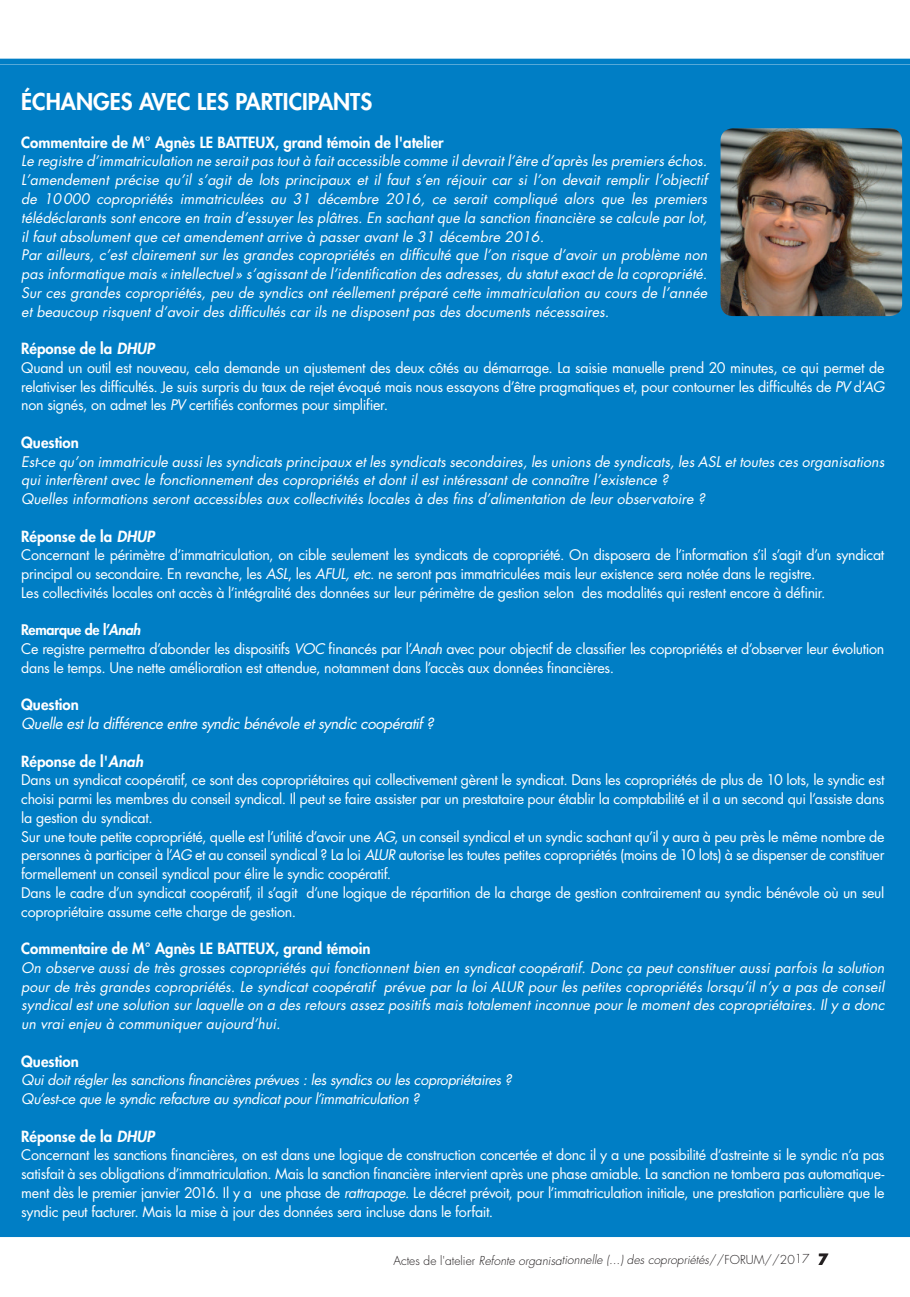
<style>
.page{position:relative;width:910px;height:1297px;background:#fff}
.page>*{position:absolute;margin:0;border:0;box-sizing:border-box;transform-origin:0 0}
.t1{font:800 22.5px "Futura Std";color:#fff}
.t2{font:800 15px "Futura Std";color:#fff}
.t3{font:italic 15px "Futura Std";letter-spacing:-.025em;color:#fff}
.t4{font:14.25px/18.8px "Futura Std";letter-spacing:-.02em;color:#fff}
.t5{font:italic 14.25px/18.8px "Futura Std";color:#fff}
.t6{font:italic 14.25px/18.8px "Futura Std";letter-spacing:-.025em;color:#fff}
.t7{font:italic 300 12px "Futura Std";color:#231f20}
.s1{font-style:italic}
.s2{font-weight:800}
.s3{font-weight:800;font-style:italic}
.s4{font-style:normal}
.s5{font-weight:700;font-style:normal;font-size:15px}
</style>
<div class="page">
<div style="left:0;top:59px;width:910px;height:6px;background:#007ec5"></div>
<div style="left:0;top:1231px;width:910px;height:6px;background:#007ec5"></div>
<div style="left:0;top:65px;width:910px;height:1169px;background:#007ec5"></div>
<img style="left:720px;top:128px;width:183px;height:189px">
<h1 class="t1" style="left:21px;top:88px;width:352px">ÉCHANGES AVEC LES PARTICIPANTS</h1>
<p class="t2" style="left:21px;top:133px;width:424px">Commentaire de M° Agnès LE BATTEUX, grand témoin de l'atelier</p>
<p class="t5" style="left:21px;top:152px;width:688px">Le registre d’immatriculation ne serait pas tout à fait accessible comme il devrait l’être d’après les premiers échos.<br>L’amendement précise qu’il s’agit de lots principaux et il faut s’en réjouir car si l’on devait remplir l’objectif de 10000 copropriétés immatriculées au 31 décembre 2016, ce serait compliqué alors que les premiers télédéclarants sont encore en train d’essuyer les plâtres. En sachant que la sanction financière se calcule par lot, il faut absolument que cet amendement arrive à passer avant le 31 décembre 2016.<br>Par ailleurs, c’est clairement sur les grandes copropriétés en difficulté que l’on risque d’avoir un problème non pas informatique mais « intellectuel» s’agissant de l’identification des adresses, du statut exact de la copropriété.<br>Sur ces grandes copropriétés, peu de syndics ont réellement préparé cette immatriculation au cours de l’année et beaucoup risquent d’avoir des difficultés car ils ne disposent pas des documents nécessaires.</p>
<p class="t2" style="left:21px;top:339px;width:135px">Réponse de la <span class="s1">DHUP</span></p>
<p class="t4" style="left:21px;top:358px;width:865px;text-align:justify">Quand un outil est nouveau, cela demande un ajustement des deux côtés au démarrage. La saisie manuelle prend 20 minutes, ce qui permet de relativiser les difficultés. Je suis surpris du taux de rejet évoqué mais nous essayons d’être pragmatiques et, pour contourner les difficultés de <span class="s1">PV</span> d’<span class="s1">AG </span>non signés, on admet les <span class="s1">PV</span> certifiés conformes pour simplifier.</p>
<p class="t2" style="left:21px;top:433px;width:59px">Question</p>
<p class="t5" style="left:21px;top:452px;width:865px">Est-ce qu’on immatricule aussi les syndicats principaux et les syndicats secondaires, les unions de syndicats, les ASL et toutes ces organisations qui interfèrent avec le fonctionnement des copropriétés et dont il est intéressant de connaître l’existence ?<br>Quelles informations seront accessibles aux collectivités locales à des fins d’alimentation de leur observatoire ?</p>
<p class="t2" style="left:21px;top:526px;width:135px">Réponse de la <span class="s1">DHUP</span></p>
<p class="t4" style="left:21px;top:546px;width:865px">Concernant le périmètre d’immatriculation, on cible seulement les syndicats de copropriété. On disposera de l’information s’il s’agit d’un syndicat principal ou secondaire. En revanche, les <span class="s1">ASL</span>, les <span class="s1">AFUL, etc</span>. ne seront pas immatriculées mais leur existence sera notée dans le registre.<br>Les collectivités locales ont accès à l’intégralité des données sur leur périmètre de gestion selon des modalités qui restent encore à définir.</p>
<p class="t4" style="left:21px;top:621px;width:865px"><span class="s2">Remarque de l’</span><span class="s3">Anah<br></span>Ce registre permettra d’abonder les dispositifs <span class="s1">VOC</span> financés par l’<span class="s1">Anah</span> avec pour objectif de classifier les copropriétés et d’observer leur évolution dans le temps. Une nette amélioration est attendue, notamment dans l’accès aux données financières.</p>
<p class="t2" style="left:21px;top:695px;width:59px">Question</p>
<p class="t3" style="left:21px;top:714px;width:414px">Quelle est la différence entre syndic bénévole et syndic coopératif ?</p>
<p class="t2" style="left:21px;top:751px;width:123px">Réponse de l'<span class="s1">Anah</span></p>
<p class="t4" style="left:21px;top:771px;width:865px">Dans un syndicat coopératif, ce sont des copropriétaires qui collectivement gèrent le syndicat. Dans les copropriétés de plus de 10 lots, le syndic est choisi parmi les membres du conseil syndical. Il peut se faire assister par un prestataire pour établir la comptabilité et il a un second qui l’assiste dans la gestion du syndicat.<br>Sur une toute petite copropriété, quelle est l’utilité d’avoir une <span class="s1">AG</span>, un conseil syndical et un syndic sachant qu’il y aura à peu près le même nombre de personnes à participer à l’<span class="s1">AG</span> et au conseil syndical ? La loi <span class="s1">ALUR</span> autorise les toutes petites copropriétés (moins de 10 lots) à se dispenser de constituer formellement un conseil syndical pour élire le syndic coopératif.<br>Dans le cadre d’un syndicat coopératif, il s’agit d’une logique de répartition de la charge de gestion contrairement au syndic bénévole où un seul copropriétaire assume cette charge de gestion.</p>
<p class="t2" style="left:21px;top:939px;width:351px">Commentaire de M° Agnès LE BATTEUX, grand témoin</p>
<p class="t5" style="left:21px;top:958px;width:865px;text-align:justify">On observe aussi de très grosses copropriétés qui fonctionnent bien en syndicat coopératif. Donc ça peut constituer aussi parfois la solution pour de très grandes copropriétés. Le syndicat coopératif prévue par la loi ALUR pour les petites copropriétés lorsqu’il n’y a pas de conseil syndical est une solution sur laquelle on a des retours assez positifs mais totalement inconnue pour le moment des copropriétaires. Il y a donc un vrai enjeu à communiquer aujourd’hui.</p>
<p class="t2" style="left:21px;top:1051px;width:59px">Question</p>
<p class="t6" style="left:21px;top:1071px;width:492px">Qui doit régler les sanctions financières prévues : les syndics ou les copropriétaires ?<br>Qu’est-ce que le syndic refacture au syndicat pour l’immatriculation ?</p>
<p class="t2" style="left:21px;top:1126px;width:135px">Réponse de la <span class="s1">DHUP</span></p>
<p class="t4" style="left:21px;top:1146px;width:865px;text-align:justify">Concernant les sanctions financières, on est dans une logique de construction concertée et donc il y a une possibilité d’astreinte si le syndic n’a pas satisfait à ses obligations d’immatriculation. Mais la sanction financière intervient après une phase amiable. La sanction ne tombera pas automatique&shy;ment dès le premier janvier 2016. Il y a une phase de <span class="s1">rattrapage</span>. Le décret prévoit, pour l’immatriculation initiale, une prestation particulière que le syndic peut facturer. Mais la mise à jour des données sera incluse dans le forfait.</p>
<p class="t7" style="left:393px;top:1253px;width:437px"><span class="s4">Actes de l'atelier</span> Refonte organisationnelle (...) des copropriétés<span class="s4">//FORUM//2017</span> <span class="s5">7</span></p>
</div>
